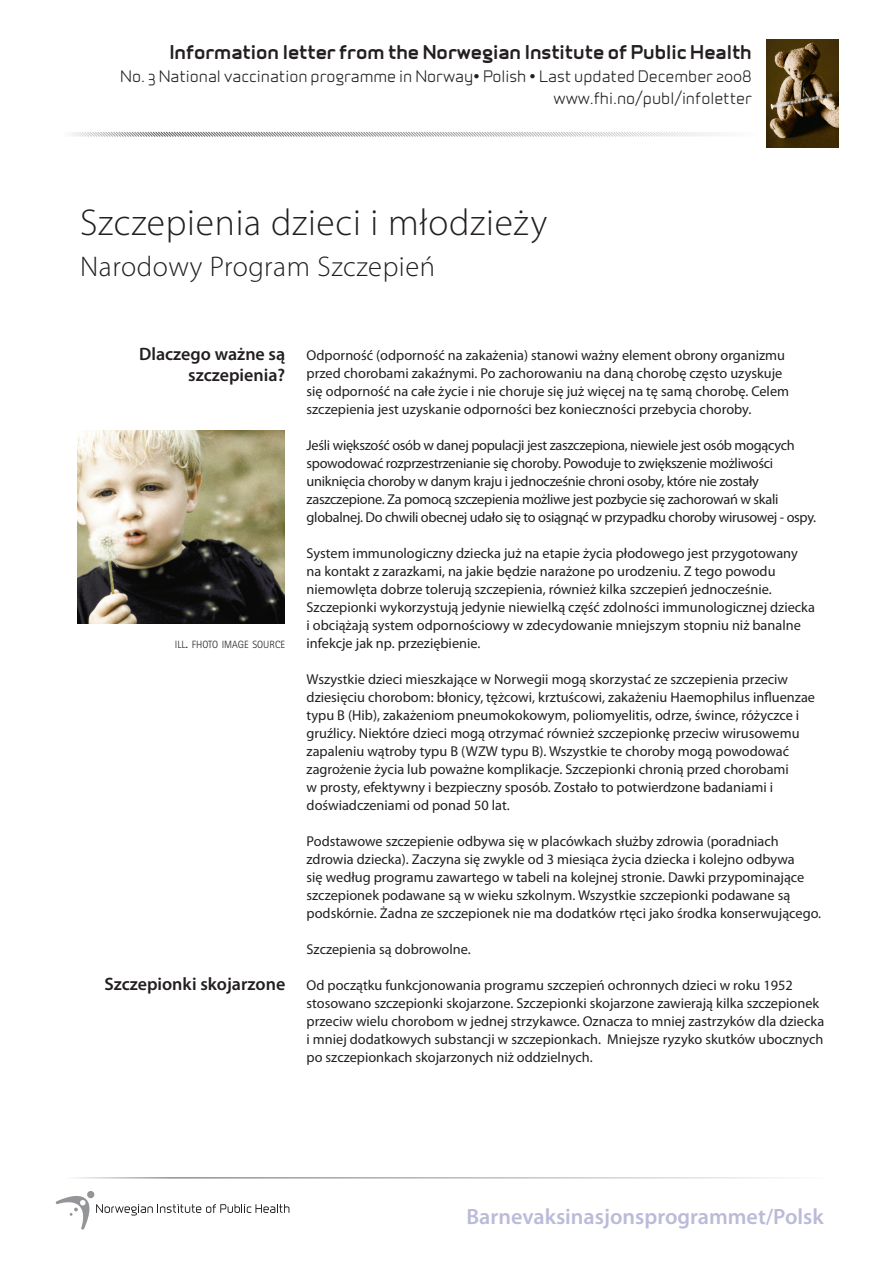
<style>
.page{position:relative;width:893px;height:1263px;background:#fff}
.page>*{position:absolute;margin:0;border:0;box-sizing:border-box;transform-origin:0 0}
.Tittel{font:300 37.5px "Myriad Pro";letter-spacing:.02em;color:#231f20}
.Tittel-2{font:300 28.5px "Myriad Pro";letter-spacing:.02em;color:#231f20}
.Overskrift_1{font:600 22.2px "Myriad Pro";color:#bbbbd9}
.Head{font:700 18px "Infinity ST Extra";color:#231f20}
.Overskrift_1-2{font:600 18px/21px "Myriad Pro";color:#231f20;text-align:right}
.Head-2{font:15px "Infinity ST Medium";color:#231f20}
.Brødtekst_ubundet{font:14.25px/18px "Myriad Pro";color:#231f20}
.Brødtekst{font:14.25px/18px "Myriad Pro";color:#231f20}
.Brødtekst_ubundet-2{font:14.25px/18px "Myriad Pro";letter-spacing:-.02em;color:#231f20}
.Overskrift_1-3{font:300 10.5px "Agfa Rotis Sans Serif";color:#231f20}
.s1{font-size:15px}
</style>
<div class="page">
<div style="left:87px;top:1191px;width:8px;height:7px;background:#939598;border-radius:50%"></div>
<svg style="left:56px;top:1194px;width:233px;height:35px"></svg>
<svg style="left:67px;top:131px;width:669px;height:6px"></svg>
<img style="left:766px;top:39px;width:73px;height:108px">
<img style="left:78px;top:431px;width:207px;height:192px">
<p class="Head" style="left:169px;top:39px;width:584px">Information letter from the Norwegian Institute of Public Health</p>
<p class="Head-2" style="left:120px;top:65px;width:633px">No. 3 National vaccination programme in Norway• Polish • Last updated December 2008</p>
<p class="Head-2" style="left:553px;top:88px;width:200px">www.fhi.no/publ/infoletter</p>
<p class="Tittel" style="left:80px;top:200px;width:469px">Szczepienia dzieci i młodzieży</p>
<p class="Tittel-2" style="left:80px;top:249px;width:356px">Narodowy Program Szczepień</p>
<p class="Overskrift_1-2" style="left:139px;top:343px;width:148px">Dlaczego ważne są szczepienia?</p>
<p class="Overskrift_1-3" style="left:175px;top:638px;width:112px">ILL<span class="s1">.</span> FHOTO IMAGE SOURCE</p>
<p class="Overskrift_1-2" style="left:104px;top:973px;width:182px">Szczepionki skojarzone</p>
<p class="Brødtekst" style="left:307px;top:346px;width:484px">Odporność (odporność na zakażenia) stanowi ważny element obrony organizmu przed chorobami zakaźnymi. Po zachorowaniu na daną chorobę często uzyskuje się odporność na całe życie i nie choruje się już więcej na tę samą chorobę. Celem szczepienia jest uzyskanie odporności bez konieczności przebycia choroby.</p>
<p class="Brødtekst_ubundet-2" style="left:307px;top:436px;width:511px">Jeśli większość osób w danej populacji jest zaszczepiona, niewiele jest osób mogących spowodować rozprzestrzenianie się choroby. Powoduje to zwiększenie możliwości uniknięcia choroby w danym kraju i jednocześnie chroni osoby, które nie zostały zaszczepione. Za pomocą szczepienia możliwe jest pozbycie się zachorowań w skali globalnej. Do chwili obecnej udało się to osiągnąć w przypadku choroby wirusowej - ospy.</p>
<p class="Brødtekst_ubundet" style="left:307px;top:544px;width:510px">System immunologiczny dziecka już na etapie życia płodowego jest przygotowany na kontakt z zarazkami, na jakie będzie narażone po urodzeniu. Z tego powodu niemowlęta dobrze tolerują szczepienia, również kilka szczepień jednocześnie.<br>Szczepionki wykorzystują jedynie niewielką część zdolności immunologicznej dziecka i obciążają system odpornościowy w zdecydowanie mniejszym stopniu niż banalne infekcje jak np. przeziębienie.</p>
<p class="Brødtekst_ubundet" style="left:307px;top:670px;width:510px">Wszystkie dzieci mieszkające w Norwegii mogą skorzystać ze szczepienia przeciw dziesięciu chorobom: błonicy, tężcowi, krztuścowi, zakażeniu Haemophilus influenzae typu B (Hib), zakażeniom pneumokokowym, poliomyelitis, odrze, śwince, różyczce i gruźlicy. Niektóre dzieci mogą otrzymać również szczepionkę przeciw wirusowemu zapaleniu wątroby typu B (WZW typu B). Wszystkie te choroby mogą powodować zagrożenie życia lub poważne komplikacje. Szczepionki chronią przed chorobami<br>w prosty, efektywny i bezpieczny sposób. Zostało to potwierdzone badaniami i doświadczeniami od ponad 50 lat.</p>
<p class="Brødtekst_ubundet" style="left:307px;top:832px;width:516px">Podstawowe szczepienie odbywa się w placówkach służby zdrowia (poradniach zdrowia dziecka). Zaczyna się zwykle od 3 miesiąca życia dziecka i kolejno odbywa<br>się według programu zawartego w tabeli na kolejnej stronie. Dawki przypominające szczepionek podawane są w wieku szkolnym. Wszystkie szczepionki podawane są podskórnie. Żadna ze szczepionek nie ma dodatków rtęci jako środka konserwującego.</p>
<p class="Brødtekst_ubundet" style="left:307px;top:940px;width:166px">Szczepienia są dobrowolne.</p>
<p class="Brødtekst" style="left:307px;top:976px;width:519px">Od początku funkcjonowania programu szczepień ochronnych dzieci w roku 1952 stosowano szczepionki skojarzone. Szczepionki skojarzone zawierają kilka szczepionek przeciw wielu chorobom w jednej strzykawce. Oznacza to mniej zastrzyków dla dziecka i mniej dodatkowych substancji w szczepionkach. Mniejsze ryzyko skutków ubocznych po szczepionkach skojarzonych niż oddzielnych.</p>
<p class="Overskrift_1" style="left:466px;top:1202px;width:359px">Barnevaksinasjonsprogrammet/Polsk</p>
</div>
